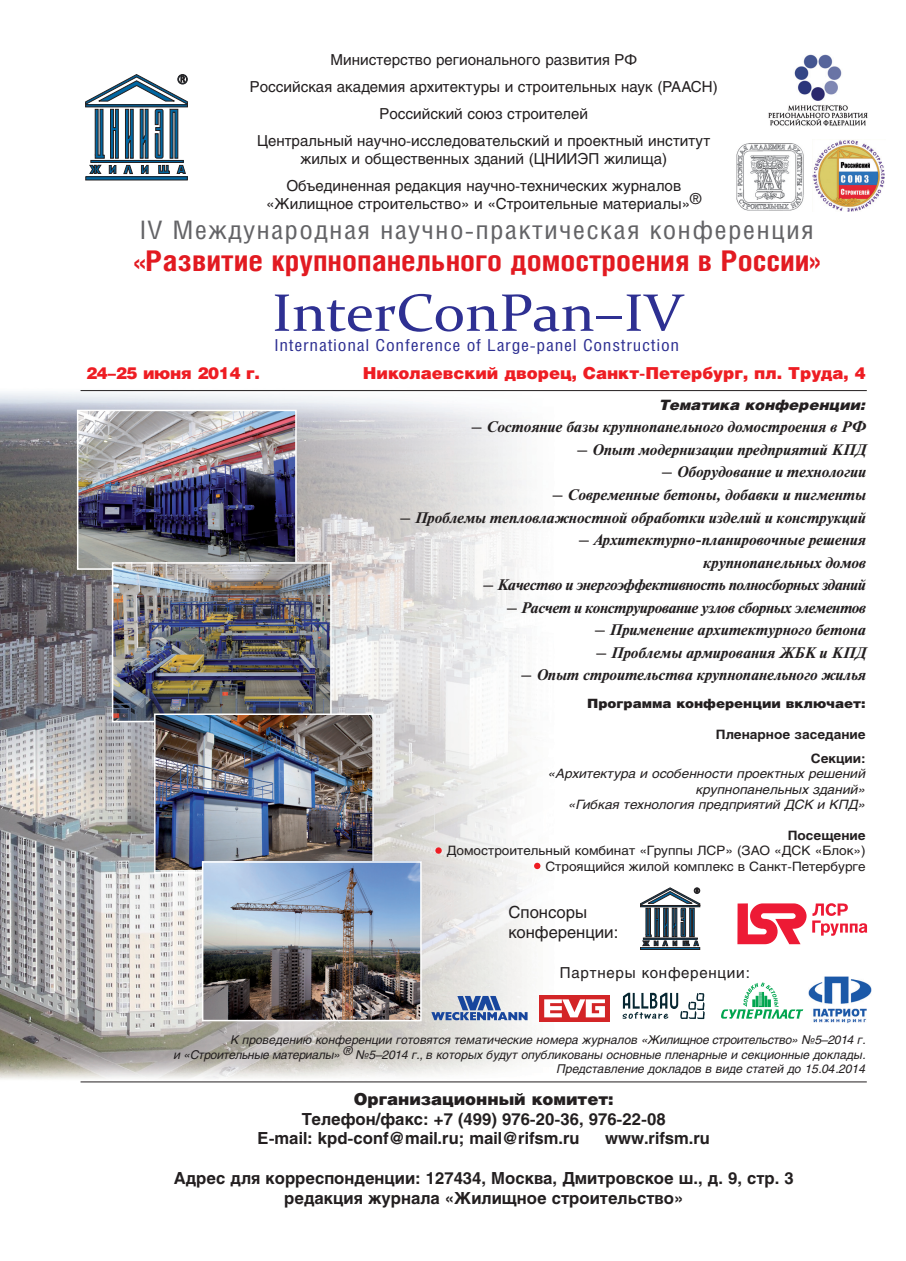
<style>
.page{position:relative;width:906px;height:1261px;background:#fff}
.page>*{position:absolute;margin:0;border:0;box-sizing:border-box;transform-origin:0 0}
.t1{font:53.1px "Constantia";color:#2e3092;scale:1.1 1}
.t2{font:700 28.5px "Helios Cond";color:#e21a21;scale:1.1 1}
.t3{font:25.5px "Helios Cond";letter-spacing:.045em;color:#636366;scale:1.1 1}
.t4{font:700 16.5px/19.8px "Helios";color:#231f20}
.t5{font:900 16.5px "Helios";color:#ee1d23}
.t6{font:16.5px "Helios Cond";letter-spacing:.04em;color:#2e3092;scale:1.1 1}
.t7{font:900 16.5px "Helios";color:#231f20}
.t8{font:16.5px/19.8px "Helios";color:#231f20}
.t9{font:15px/27px "Helios";color:#231f20;text-align:center}
.t10{font:15px "Helios";letter-spacing:.05em;color:#231f20}
.t11{font:italic 700 14.4px/22.5px "Newton C";color:#231f20;text-align:right;scale:1.04 1}
.t12{font:italic 700 14.4px "Newton C";letter-spacing:-.025em;color:#231f20;scale:1.04 1}
.t13{font:italic 900 14.25px "Helios";color:#231f20;scale:1.04 1}
.t14{font:italic 12.75px/15.3px "Helios";color:#231f20;text-align:right;scale:1.05 1}
.t15{font:12.75px/15.3px "Helios";color:#231f20;text-align:right;scale:1.05 1}
.t16{font:700 12.75px/24.3px "Helios";color:#231f20;text-align:right;scale:1.05 1}
.t17{font:900 12.75px "Helios";color:#231f20;scale:1.05 1}
.t18{font:italic 12px/14.4px "Helios";color:#231f20;text-align:right}
.s1{font-family:"Helios Ultra Compressed";font-weight:400}
</style>
<div class="page">
<img style="left:0;top:391px;width:792px;height:688px">
<div style="left:435px;top:847px;width:6px;height:7px;background:#ee1d23;border-radius:50%"></div>
<svg style="left:534px;top:863px;width:6px;height:6px"></svg>
<img style="left:80px;top:413px;width:213px;height:154px">
<div style="left:77px;top:410px;width:219px;height:160px;border:2px solid #fff"></div>
<img style="left:115px;top:565px;width:213px;height:154px">
<div style="left:112px;top:562px;width:219px;height:160px;border:2px solid #fff"></div>
<img style="left:157px;top:716px;width:214px;height:153px">
<div style="left:154px;top:713px;width:220px;height:161px;border:2px solid #fff"></div>
<img style="left:205px;top:864px;width:213px;height:154px">
<div style="left:202px;top:861px;width:219px;height:160px;border:2px solid #fff"></div>
<div style="left:91px;top:160px;width:92px;height:2px;border:1px solid #231f20"></div>
<svg style="left:90px;top:165px;width:11px;height:9px"></svg>
<svg style="left:109px;top:165px;width:7px;height:8px"></svg>
<svg style="left:124px;top:165px;width:8px;height:9px"></svg>
<svg style="left:141px;top:165px;width:7px;height:9px"></svg>
<svg style="left:159px;top:165px;width:10px;height:8px"></svg>
<svg style="left:177px;top:165px;width:8px;height:9px"></svg>
<svg style="left:86px;top:75px;width:101px;height:83px"></svg>
<div style="left:640px;top:947px;width:59px;height:2px;border:1px solid #231f20"></div>
<svg style="left:640px;top:888px;width:59px;height:58px"></svg>
<img style="left:768px;top:55px;width:100px;height:71px">
<svg style="left:812px;top:903px;width:55px;height:33px"></svg>
<svg style="left:737px;top:903px;width:69px;height:41px"></svg>
<img style="left:736px;top:144px;width:68px;height:66px">
<img style="left:812px;top:140px;width:73px;height:72px">
<hr style="left:80px;top:390px;width:786px;height:1px;background:#231f20">
<hr style="left:80px;top:1081px;width:786px;height:1px;background:#231f20">
<svg style="left:431px;top:996px;width:96px;height:24px;background:#93a5c7"></svg>
<div style="left:539px;top:995px;width:70px;height:27px;background:#d32527"></div>
<svg style="left:544px;top:999px;width:60px;height:18px"></svg>
<svg style="left:622px;top:993px;width:82px;height:26px"></svg>
<svg style="left:720px;top:982px;width:83px;height:37px"></svg>
<img style="left:808px;top:976px;width:62px;height:48px">
<p class="t9" style="left:250px;top:46px;width:469px">Министерство регионального развития РФ<br>Российская академия архитектуры и строительных наук (РААСН)<br>Российский союз строителей<br>Центральный научно-исследовательский и проектный институт</p>
<p class="t9" style="left:286px;top:145px;width:396px">жилых и общественных зданий (ЦНИИЭП жилища)<br>Объединенная редакция научно-технических журналов</p>
<p class="t9" style="left:266px;top:190px;width:436px">«Жилищное строительство» и «Строительные материалы»®</p>
<h3 class="t3" style="left:140px;top:215px;width:614px">IV Международная научно-практическая конференция</h3>
<h2 class="t2" style="left:134px;top:244px;width:625px">«Развитие крупнопанельного домостроения в России<span class="s1">»</span></h2>
<h1 class="t1" style="left:272px;top:291px;width:375px">InterConPan–IV</h1>
<p class="t6" style="left:274px;top:335px;width:369px">International Conference of Large-panel Construction</p>
<p class="t5" style="left:86px;top:363px;width:175px">24–25 июня 2014 г.</p>
<p class="t5" style="left:362px;top:363px;width:504px">Николаевский дворец, Санкт-Петербург, пл. Труда, 4</p>
<p class="t13" style="left:659px;top:400px;width:199px">Тематика конференции:</p>
<p class="t11" style="left:470px;top:417px;width:381px">– Состояние базы крупнопанельного домостроения в РФ</p>
<p class="t11" style="left:576px;top:440px;width:280px">– Опыт модернизации предприятий КПД</p>
<p class="t11" style="left:660px;top:462px;width:198px">– Оборудование и технологии</p>
<p class="t11" style="left:551px;top:485px;width:303px">– Современные бетоны, добавки и пигменты</p>
<p class="t11" style="left:399px;top:507px;width:450px">– Проблемы тепловлажностной обработки изделий и конструкций</p>
<p class="t11" style="left:577px;top:530px;width:278px">– Архитектурно-планировочные решения крупнопанельных домов</p>
<p class="t12" style="left:482px;top:579px;width:370px">– Качество и энергоэффективность полносборных зданий</p>
<p class="t12" style="left:505px;top:602px;width:347px">– Расчет и конструирование узлов сборных элементов</p>
<p class="t11" style="left:593px;top:620px;width:263px">– Применение архитектурного бетона</p>
<p class="t11" style="left:595px;top:642px;width:261px">– Проблемы армирования ЖБК и КПД</p>
<p class="t11" style="left:520px;top:665px;width:333px">– Опыт строительства крупнопанельного жилья</p>
<p class="t17" style="left:587px;top:695px;width:267px">Программа конференции включает:</p>
<p class="t16" style="left:715px;top:722px;width:144px">Пленарное заседание<br>Секции:</p>
<p class="t14" style="left:548px;top:766px;width:304px">«Архитектура и особенности проектных решений крупнопанельных зданий»<br>«Гибкая технология предприятий ДСК и КПД»</p>
<p class="t16" style="left:787px;top:823px;width:76px">Посещение</p>
<p class="t15" style="left:446px;top:843px;width:400px">Домостроительный комбинат «Группы ЛСР» (ЗАО «ДСК «Блок»)<br>Строящийся жилой комплекс в Санкт-Петербурге</p>
<p class="t8" style="left:508px;top:902px;width:111px">Спонсоры конференции:</p>
<p class="t10" style="left:559px;top:963px;width:191px">Партнеры конференции:</p>
<p class="t18" style="left:174px;top:1033px;width:693px">К проведению конференции готовятся тематические номера журналов «Жилищное строительство» №5–2014 г.<br>и «Строительные материалы» ® №5–2014 г., в которых будут опубликованы основные пленарные и секционные доклады.<br>Представление докладов в виде статей до 15.04.2014</p>
<p class="t7" style="left:353px;top:1088px;width:261px">Организационный комитет:</p>
<p class="t4" style="left:257px;top:1109px;width:409px;text-indent:44px">Телефон/факс: +7 (499) 976-20-36, 976-22-08<br>E-mail: kpd-conf@mail.ru; mail@rifsm.ru</p>
<p class="t4" style="left:605px;top:1128px;width:106px">www.rifsm.ru</p>
<p class="t4" style="left:174px;top:1168px;width:621px;text-align:center">Адрес для корреспонденции: 127434, Москва, Дмитровское ш., д. 9, стр. 3 редакция журнала «Жилищное строительство»</p>
</div>
